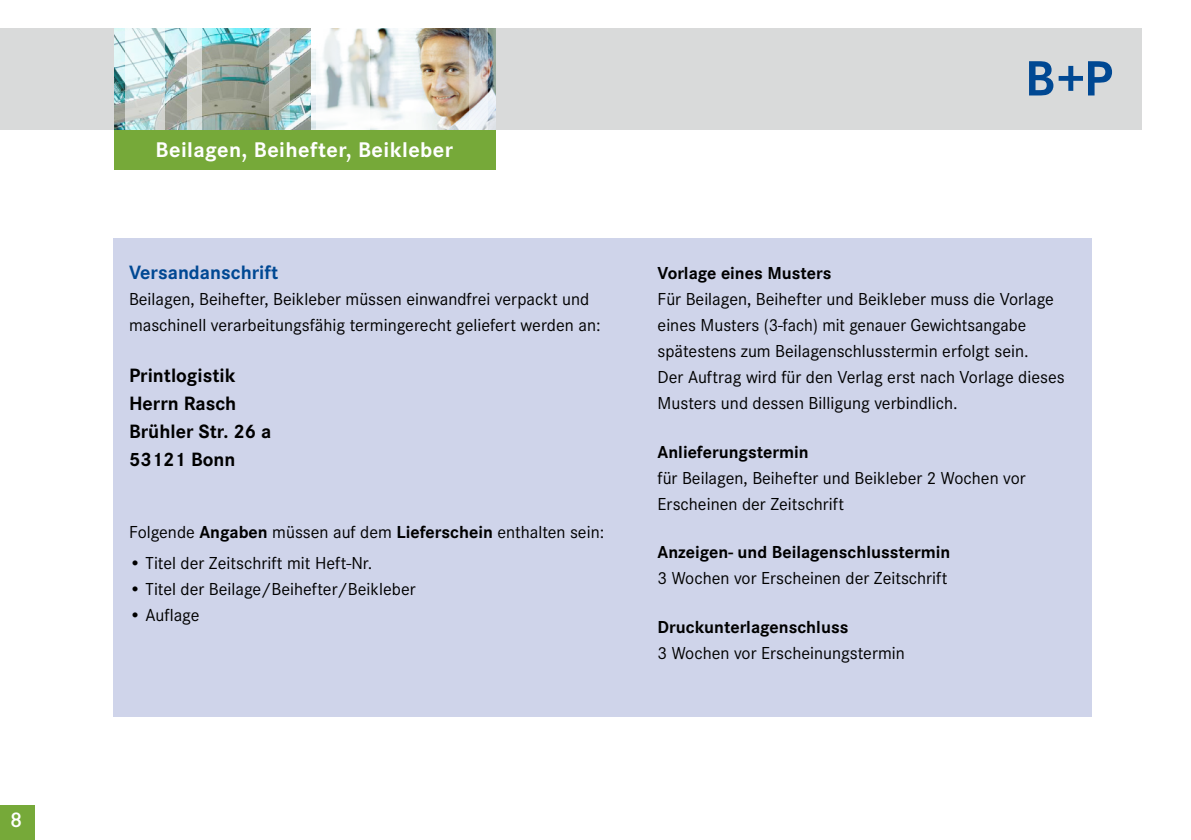
<style>
.page{position:relative;width:1191px;height:840px;background:#fff}
.page>*{position:absolute;margin:0;border:0;box-sizing:border-box;transform-origin:0 0}
.t1{font:700 51.4px "Corporate S";color:#004893}
.t2{font:700 22px "Corporate S";letter-spacing:.02em;color:#fff}
.t3{font:600 22px "Corporate S";color:#fff}
.t4{font:700 20px/28px "Corporate S";color:#000}
.t5{font:700 20px "Corporate S";color:#004893}
.t6{font:18px/26px "Corporate S";color:#000}
.t7{font:700 18px "Corporate S";color:#000}
.s1{font-weight:700}
</style>
<div class="page">
<div style="left:0;top:804px;width:34px;height:35px;background:#76a939"></div>
<div style="left:0;top:28px;width:1141px;height:102px;background:#d9dada"></div>
<img style="left:310px;top:28px;width:185px;height:102px">
<img style="left:114px;top:28px;width:196px;height:102px">
<svg style="left:187px;top:28px;width:15px;height:102px"></svg>
<svg style="left:125px;top:28px;width:39px;height:102px"></svg>
<svg style="left:315px;top:28px;width:54px;height:102px"></svg>
<svg style="left:469px;top:28px;width:19px;height:102px"></svg>
<svg style="left:269px;top:28px;width:20px;height:102px;background:#bdc6c1"></svg>
<div style="left:113px;top:238px;width:978px;height:478px;background:#cfd4ea"></div>
<div style="left:114px;top:130px;width:381px;height:40px;background:#76a939"></div>
<p class="t3" style="left:10px;top:804px;width:14px">8</p>
<p class="t2" style="left:156px;top:135px;width:299px">Beilagen, Beihefter, Beikleber</p>
<p class="t5" style="left:129px;top:258px;width:151px">Versandanschrift</p>
<p class="t6" style="left:129px;top:285px;width:473px">Beilagen, Beihefter, Beikleber müssen einwandfrei verpackt und maschinell verarbeitungsfähig termingerecht geliefert werden an:</p>
<p class="t4" style="left:129px;top:360px;width:144px">Printlogistik<br>Herrn Rasch<br>Brühler Str. 26 a<br>53121 Bonn</p>
<p class="t6" style="left:129px;top:518px;width:477px">Folgende <span class="s1">Angaben</span> müssen auf dem <span class="s1">Lieferschein</span> enthalten sein:</p>
<p class="t6" style="left:129px;top:549px;width:245px">• Titel der Zeitschrift mit Heft-Nr.</p>
<p class="t6" style="left:129px;top:575px;width:288px">• Titel der Beilage/Beihefter/Beikleber</p>
<p class="t6" style="left:129px;top:601px;width:72px">• Auflage</p>
<h1 class="t1" style="left:1025px;top:43px;width:89px">B+P</h1>
<p class="t7" style="left:657px;top:260px;width:175px">Vorlage eines Musters</p>
<p class="t6" style="left:657px;top:285px;width:408px">Für Beilagen, Beihefter und Beikleber muss die Vorlage eines Musters (3-fach) mit genauer Gewichtsangabe spätestens zum Beilagenschlusstermin erfolgt sein.<br>Der Auftrag wird für den Verlag erst nach Vorlage dieses Musters und dessen Billigung verbindlich.</p>
<p class="t7" style="left:657px;top:439px;width:153px">Anlieferungstermin</p>
<p class="t6" style="left:657px;top:464px;width:370px">für Beilagen, Beihefter und Beikleber 2 Wochen vor<br>Erscheinen der Zeitschrift</p>
<p class="t7" style="left:657px;top:539px;width:294px">Anzeigen- und Beilagenschlusstermin</p>
<p class="t6" style="left:657px;top:564px;width:291px">3 Wochen vor Erscheinen der Zeitschrift</p>
<p class="t7" style="left:657px;top:614px;width:192px">Druckunterlagenschluss</p>
<p class="t6" style="left:657px;top:639px;width:249px">3 Wochen vor Erscheinungstermin</p>
</div>
